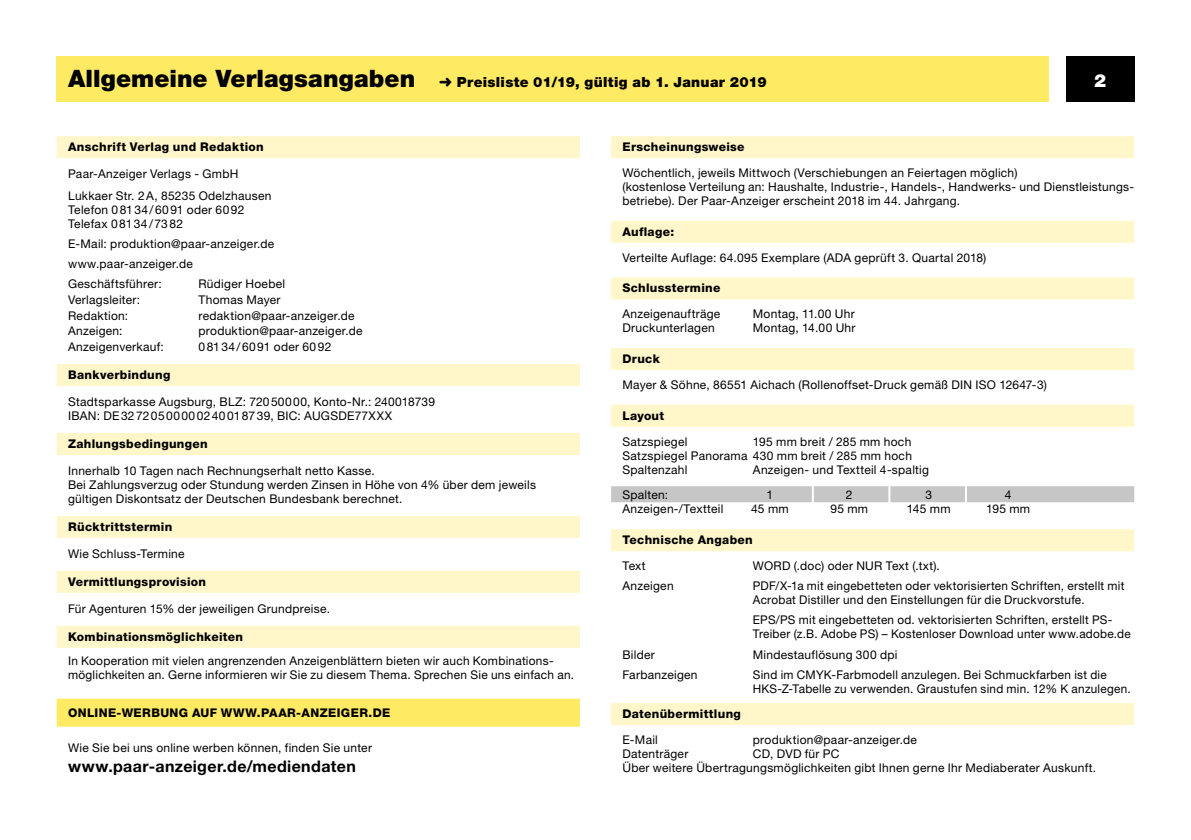
<style>
.page{position:relative;width:1191px;height:840px;background:#fff}
.page>*{position:absolute;margin:0;border:0;box-sizing:border-box;transform-origin:0 0}
.t1{font:900 18px "Helvetica Neue LT";color:#fff}
.t2{font:700 16px "Helvetica Neue LT";letter-spacing:.025em;color:#000}
.t3{font:900 14px "Helvetica Neue LT";letter-spacing:.025em;color:#000}
.t4{font:12px/14px "Helvetica Neue LT";letter-spacing:.025em;color:#000}
.t5{font:800 12px "Helvetica Neue LT";letter-spacing:.025em;color:#000}
.s1{font-size:24px}
</style>
<div class="page">
<div style="left:1066px;top:57px;width:68px;height:45px;background:#000"></div>
<div style="left:57px;top:57px;width:992px;height:45px;background:#ffea64"></div>
<div style="left:57px;top:136px;width:523px;height:22px;background:#fff7ca"></div>
<div style="left:57px;top:364px;width:523px;height:22px;background:#fff7ca"></div>
<div style="left:57px;top:433px;width:523px;height:22px;background:#fff7ca"></div>
<div style="left:57px;top:515px;width:523px;height:22px;background:#fff7ca"></div>
<div style="left:57px;top:570px;width:523px;height:22px;background:#fff7ca"></div>
<div style="left:57px;top:625px;width:523px;height:22px;background:#fff7ca"></div>
<div style="left:57px;top:698px;width:523px;height:28px;background:#ffea64"></div>
<div style="left:611px;top:136px;width:523px;height:22px;background:#fff7ca"></div>
<div style="left:611px;top:221px;width:523px;height:22px;background:#fff7ca"></div>
<div style="left:611px;top:277px;width:523px;height:22px;background:#fff7ca"></div>
<div style="left:611px;top:348px;width:523px;height:22px;background:#fff7ca"></div>
<div style="left:611px;top:404px;width:523px;height:22px;background:#fff7ca"></div>
<div style="left:611px;top:486px;width:523px;height:16px;background:#c6c6c6"></div>
<div style="left:611px;top:529px;width:523px;height:22px;background:#fff7ca"></div>
<div style="left:611px;top:702px;width:523px;height:22px;background:#fff7ca"></div>
<hr style="left:812px;top:482px;width:2px;height:33px;background:#fff">
<hr style="left:888px;top:482px;width:2px;height:33px;background:#fff">
<hr style="left:965px;top:482px;width:2px;height:33px;background:#fff">
<p class="t3" style="left:68px;top:73px;width:700px"><span class="s1">Allgemeine Verlagsangaben</span> ➜ Preisliste 01/19, gültig ab 1. Januar 2019</p>
<h1 class="t1" style="left:1094px;top:69px;width:14px">2</h1>
<p class="t5" style="left:68px;top:140px;width:197px">Anschrift Verlag und Redaktion</p>
<p class="t4" style="left:68px;top:163px;width:205px;line-height:21.4px">Paar-Anzeiger Verlags - GmbH<br>Lukkaer Str. 2A, 85235 Odelzhausen</p>
<p class="t4" style="left:68px;top:202px;width:178px">Telefon 08134/6091 oder 6092<br>Telefax 08134/7382</p>
<p class="t4" style="left:68px;top:233px;width:208px;line-height:20px">E-Mail: produktion@paar-anzeiger.de www.paar-anzeiger.de<br>Geschäftsführer:</p>
<p class="t4" style="left:198px;top:276px;width:88px">Rüdiger Hoebel</p>
<p class="t4" style="left:68px;top:292px;width:74px">Verlagsleiter:</p>
<p class="t4" style="left:198px;top:292px;width:84px">Thomas Mayer</p>
<p class="t4" style="left:68px;top:308px;width:62px">Redaktion:</p>
<p class="t4" style="left:198px;top:308px;width:158px">redaktion@paar-anzeiger.de</p>
<p class="t4" style="left:68px;top:324px;width:56px">Anzeigen:</p>
<p class="t4" style="left:198px;top:324px;width:166px">produktion@paar-anzeiger.de</p>
<p class="t4" style="left:68px;top:339px;width:97px">Anzeigenverkauf:</p>
<p class="t4" style="left:198px;top:339px;width:134px">08134/6091 oder 6092</p>
<p class="t5" style="left:68px;top:367px;width:104px">Bankverbindung</p>
<p class="t4" style="left:68px;top:394px;width:368px">Stadtsparkasse Augsburg, BLZ: 72050000, Konto-Nr.: 240018739<br>IBAN: DE32720500000240018739, BIC: AUGSDE77XXX</p>
<p class="t5" style="left:68px;top:436px;width:141px">Zahlungsbedingungen</p>
<p class="t4" style="left:68px;top:463px;width:469px">Innerhalb 10 Tagen nach Rechnungserhalt netto Kasse.<br>Bei Zahlungsverzug oder Stundung werden Zinsen in Höhe von 4% über dem jeweils gültigen Diskontsatz der Deutschen Bundesbank berechnet.</p>
<p class="t5" style="left:68px;top:519px;width:106px">Rücktrittstermin</p>
<p class="t4" style="left:68px;top:546px;width:118px">Wie Schluss-Termine</p>
<p class="t5" style="left:68px;top:574px;width:140px">Vermittlungsprovision</p>
<p class="t4" style="left:68px;top:601px;width:263px">Für Agenturen 15% der jeweiligen Grundpreise.</p>
<p class="t5" style="left:68px;top:629px;width:176px">Kombinationsmöglichkeiten</p>
<p class="t4" style="left:68px;top:653px;width:507px">In Kooperation mit vielen angrenzenden Anzeigenblättern bieten wir auch Kombinations&shy;möglichkeiten an. Gerne informieren wir Sie zu diesem Thema. Sprechen Sie uns einfach an.</p>
<p class="t5" style="left:68px;top:705px;width:166px">Online-Werbung auf www</p>
<p class="t5" style="left:257px;top:705px;width:23px">.paar</p>
<p class="t5" style="left:296px;top:705px;width:96px">-anzeiger.de</p>
<p class="t4" style="left:68px;top:740px;width:305px">Wie Sie bei uns online werben können, finden Sie unter</p>
<h2 class="t2" style="left:68px;top:755px;width:289px">www.paar-anzeiger.de/mediendaten</h2>
<p class="t5" style="left:622px;top:140px;width:124px">Erscheinungsweise</p>
<p class="t4" style="left:622px;top:165px;width:513px">Wöchentlich, jeweils Mittwoch (Verschiebungen an Feiertagen möglich)<br>(kostenlose Verteilung an: Haushalte, Industrie-, Handels-, Handwerks- und Dienstleistungs&shy;betriebe). Der Paar-Anzeiger erscheint 2018 im 44. Jahrgang.</p>
<p class="t5" style="left:622px;top:224px;width:53px">Auflage:</p>
<p class="t4" style="left:622px;top:250px;width:365px">Verteilte Auflage: 64.095 Exemplare (ADA geprüft 3. Quartal 2018)</p>
<p class="t5" style="left:622px;top:281px;width:99px">Schlusstermine</p>
<p class="t4" style="left:622px;top:306px;width:99px">Anzeigenaufträge</p>
<p class="t4" style="left:753px;top:306px;width:103px">Montag, 11.00 Uhr</p>
<p class="t4" style="left:622px;top:320px;width:94px">Druckunterlagen</p>
<p class="t4" style="left:753px;top:320px;width:104px">Montag, 14.00 Uhr</p>
<p class="t5" style="left:622px;top:351px;width:39px">Druck</p>
<p class="t4" style="left:622px;top:377px;width:426px">Mayer &amp; Söhne, 86551 Aichach (Rollenoffset-Druck gemäß DIN ISO 12647-3)</p>
<p class="t5" style="left:622px;top:408px;width:43px">Layout</p>
<p class="t4" style="left:622px;top:434px;width:66px">Satzspiegel</p>
<p class="t4" style="left:622px;top:434px;width:291px;text-align:justify;text-indent:130px">195 mm breit / 285 mm hoch Satzspiegel Panorama 430 mm breit / 285 mm hoch Spaltenzahl</p>
<p class="t4" style="left:753px;top:462px;width:178px">Anzeigen- und Textteil 4-spaltig</p>
<p class="t4" style="left:622px;top:487px;width:47px">Spalten:</p>
<p class="t4" style="left:766px;top:487px;width:8px">1</p>
<p class="t4" style="left:846px;top:487px;width:8px">2</p>
<p class="t4" style="left:925px;top:487px;width:8px">3</p>
<p class="t4" style="left:1004px;top:487px;width:8px">4</p>
<p class="t4" style="left:622px;top:501px;width:102px">Anzeigen-/Textteil</p>
<p class="t4" style="left:751px;top:501px;width:39px">45 mm</p>
<p class="t4" style="left:830px;top:501px;width:39px">95 mm</p>
<p class="t4" style="left:906px;top:501px;width:45px">145 mm</p>
<p class="t4" style="left:986px;top:501px;width:46px">195 mm</p>
<p class="t5" style="left:622px;top:532px;width:132px">Technische Angaben</p>
<p class="t4" style="left:622px;top:558px;width:25px">Text</p>
<p class="t4" style="left:753px;top:558px;width:188px">WORD (.doc) oder NUR Text (.txt).</p>
<p class="t4" style="left:622px;top:578px;width:53px">Anzeigen</p>
<p class="t4" style="left:753px;top:578px;width:373px">PDF/X-1a mit eingebetteten oder vektorisierten Schriften, erstellt mit<br>Acrobat Distiller und den Einstellungen für die Druckvorstufe.</p>
<p class="t4" style="left:753px;top:612px;width:379px">EPS/PS mit eingebetteten od. vektorisierten Schriften, erstellt PS-<br>Treiber (z.B. Adobe PS) – Kostenloser Download unter www.adobe.de</p>
<p class="t4" style="left:622px;top:647px;width:34px">Bilder</p>
<p class="t4" style="left:753px;top:647px;width:146px">Mindestauflösung 300 dpi</p>
<p class="t4" style="left:622px;top:667px;width:77px">Farbanzeigen</p>
<p class="t4" style="left:753px;top:667px;width:379px">Sind im CMYK-Farbmodell anzulegen. Bei Schmuckfarben ist die<br>HKS-Z-Tabelle zu verwenden. Graustufen sind min. 12% K anzulegen.</p>
<p class="t5" style="left:622px;top:706px;width:120px">Datenübermittlung</p>
<p class="t4" style="left:622px;top:732px;width:37px">E-Mail</p>
<p class="t4" style="left:753px;top:732px;width:166px">produktion@paar-anzeiger.de</p>
<p class="t4" style="left:622px;top:746px;width:67px">Datenträger</p>
<p class="t4" style="left:622px;top:746px;width:475px;text-indent:130px">CD, DVD für PC<br>Über weitere Übertragungsmöglichkeiten gibt Ihnen gerne Ihr Mediaberater Auskunft.</p>
</div>
